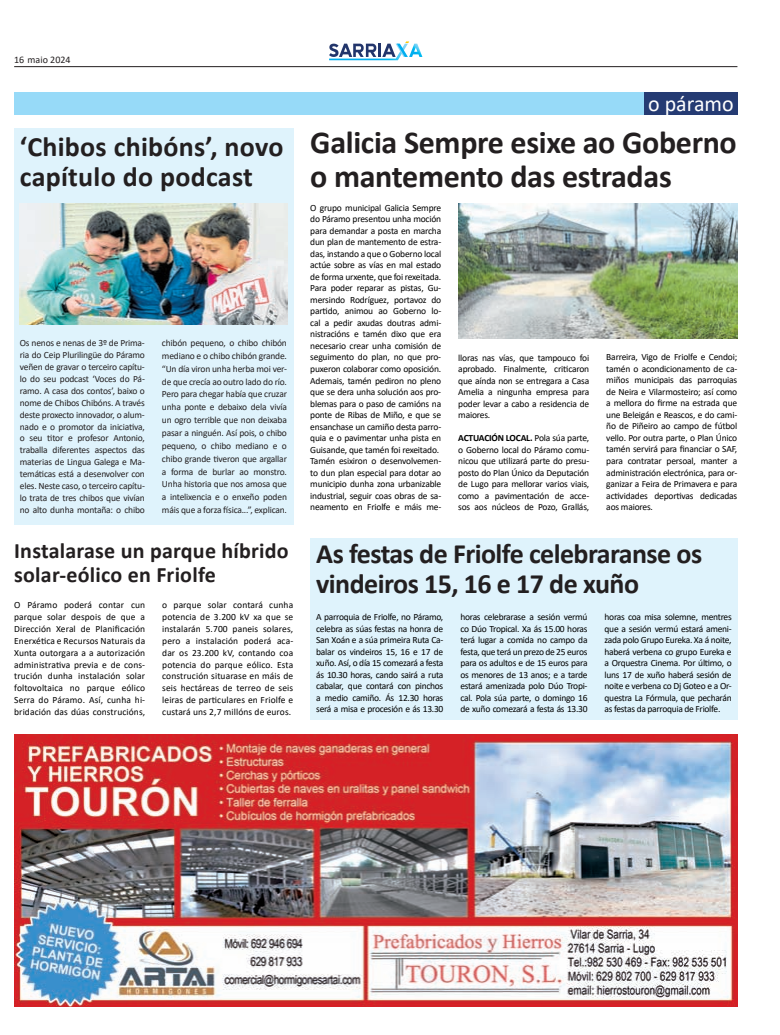
<style>
.page{position:relative;width:780px;height:1035px;background:#fff}
.page>*{position:absolute;margin:0;border:0;box-sizing:border-box;transform-origin:0 0}
.t1{font:700 32px/34px "Calibri";letter-spacing:-.01em;color:#231f20}
.t2{font:700 28px/30px "Calibri";letter-spacing:-.02em;color:#231f20}
.t3{font:700 28px/30px "Calibri";letter-spacing:.01em;color:#231f20}
.t4{font:700 22px/24px "Calibri";letter-spacing:.01em;color:#231f20}
.t5{font:22px "Calibri";color:#fff}
.t6{font:10px "Calibri";color:#231f20}
.t7{font:9.5px/11.5px "Calibri";letter-spacing:-.02em;color:#000;text-align:justify}
.t8{font:9.5px/11.9px "Calibri";letter-spacing:-.02em;color:#231f20;text-align:justify}
.s1{font-weight:700}
</style>
<div class="page">
<hr style="left:14px;top:66px;width:723px;height:1px;background:#231f20">
<svg style="left:329px;top:41px;width:93px;height:19px"></svg>
<div style="left:310px;top:538px;width:427px;height:182px;background:#dff3fc"></div>
<div style="left:14px;top:92px;width:723px;height:22px;background:#97daf8"></div>
<div style="left:644px;top:92px;width:93px;height:22px;background:#253b73"></div>
<img style="left:458px;top:203px;width:279px;height:136px">
<div style="left:14px;top:128px;width:279px;height:397px;background:#dff3fc"></div>
<img style="left:20px;top:203px;width:267px;height:122px">
<img style="left:14px;top:734px;width:723px;height:272px">
<p class="t6" style="left:14px;top:53px;width:58px">16 maio 2024</p>
<h2 class="t3" style="left:20px;top:131px;width:265px">‘Chibos chibóns’, novo capítulo do podcast</h2>
<p class="t8" style="left:20px;top:337px;width:126px">Os nenos e nenas de 3º de Prima&shy;ria do Ceip Plurilingüe do Páramo veñen de gravar o terceiro capítu&shy;lo do seu podcast ‘Voces do Pá&shy;ramo. A casa dos contos’, baixo o nome de Chibos Chibóns. A través deste proxecto innovador, o alum&shy;nado e o promotor da iniciativa, o seu titor e profesor Antonio, traballa diferentes aspectos das materias de Lingua Galega e Ma&shy;temáticas está a desenvolver con eles. Neste caso, o terceiro capítu&shy;lo trata de tres chibos que vivían no alto dunha montaña: o chibo</p>
<p class="t8" style="left:162px;top:336px;width:127px;line-height:12.9px">chibón pequeno, o chibo chibón mediano e o chibo chibón grande. “Un día viron unha herba moi ver&shy;de que crecía ao outro lado do río.<br>Pero para chegar había que cruzar unha ponte e debaixo dela vivía un ogro terrible que non deixaba pasar a ninguén. Así pois, o chibo pequeno, o chibo mediano e o chibo grande tiveron que argallar a forma de burlar ao monstro.<br>Unha historia que nos amosa que a intelixencia e o enxeño poden máis que a forza física...”, explican.</p>
<h3 class="t4" style="left:14px;top:538px;width:276px">Instalarase un parque híbrido solar-eólico en Friolfe</h3>
<p class="t7" style="left:14px;top:598px;width:132px;line-height:11.9px">O Páramo poderá contar cun parque solar despois de que a Dirección Xeral de Planificación Enerxética e Recursos Naturais da Xunta outorgara a a autorización administrativa previa e de cons&shy;trución dunha instalación solar foltovoltaica no parque eólico Serra do Páramo. Así, cunha hi&shy;bridación das dúas construcións,</p>
<p class="t7" style="left:162px;top:598px;width:132px;line-height:11.9px">o parque solar contará cunha potencia de 3.200 kV xa que se instalarán 5.700 paneis solares, pero a instalación poderá aca&shy;dar os 23.200 kV, contando coa potencia do parque eólico. Esta construción situarase en máis de seis hectáreas de terreo de seis leiras de particulares en Friolfe e custará uns 2,7 millóns de euros.</p>
<h3 class="t5" style="left:648px;top:89px;width:87px">o páramo</h3>
<h1 class="t1" style="left:310px;top:125px;width:428px">Galicia Sempre esixe ao Goberno o mantemento das estradas</h1>
<p class="t7" style="left:310px;top:201px;width:132px;text-align:left">O grupo municipal Galicia Sempre do Páramo presentou unha moción para demandar a posta en marcha dun plan de mantemento de estra&shy;das, instando a que o Goberno local actúe sobre as vías en mal estado de forma urxente, que foi rexeitada.<br>Para poder reparar as pistas, Gu&shy;mersindo Rodríguez, portavoz do partido, animou ao Goberno lo&shy;cal a pedir axudas doutras admi&shy;nistracións e tamén dixo que era necesario crear unha comisión de seguimento do plan, no que pro&shy;puxeron colaborar como oposición.<br>Ademais, tamén pediron no pleno que se dera unha solución aos pro&shy;blemas para o paso de camións na ponte de Ribas de Miño, e que se ensanchase un camiño desta parro&shy;quia e o pavimentar unha pista en<br>Guisande, que tamén foi rexeitado.<br>Tamén esixiron o desenvolvemen&shy;to dun plan especial para dotar ao municipio dunha zona urbanizable industrial, seguir coas obras de sa&shy;neamento en Friolfe e máis me-</p>
<p class="t7" style="left:458px;top:351px;width:132px">lloras nas vías, que tampouco foi aprobado. Finalmente, criticaron que aínda non se entregara a Casa Amelia a ningunha empresa para poder levar a cabo a residencia de maiores.</p>
<p class="t7" style="left:458px;top:432px;width:132px"><span class="s1">ACTUACIÓN LOCAL.</span> Pola súa parte, o Goberno local do Páramo comu&shy;nicou que utilizará parte do presu&shy;posto do Plan Único da Deputación de Lugo para mellorar varios viais, como a pavimentación de acce&shy;sos aos núcleos de Pozo, Grallás,</p>
<p class="t7" style="left:606px;top:351px;width:132px">Barreira, Vigo de Friolfe e Cendoi; tamén o acondicionamento de ca&shy;miños municipais das parroquias de Neira e Vilarmosteiro; así como a mellora do firme na estrada que une Beleigán e Reascos, e do cami&shy;ño de Piñeiro ao campo de fútbol vello. Por outra parte, o Plan Único tamén servirá para financiar o SAF, para contratar persoal, manter a administración electrónica, para or&shy;ganizar a Feira de Primavera e para actividades deportivas dedicadas aos maiores.</p>
<h2 class="t2" style="left:316px;top:538px;width:387px">As festas de Friolfe celebraranse os vindeiros 15, 16 e 17 de xuño</h2>
<p class="t7" style="left:316px;top:611px;width:129px">A parroquia de Friolfe, no Páramo, celebra as súas festas na honra de San Xoán e a súa primeira Ruta Ca&shy;balar os vindeiros 15, 16 e 17 de xuño. Así, o día 15 comezará a festa ás 10.30 horas, cando sairá a ruta cabalar, que contará con pinchos a medio camiño. Ás 12.30 horas será a misa e procesión e ás 13.30</p>
<p class="t7" style="left:460px;top:611px;width:129px">horas celebrarase a sesión vermú co Dúo Tropical. Xa ás 15.00 horas terá lugar a comida no campo da festa, que terá un prezo de 25 euros para os adultos e de 15 euros para os menores de 13 anos; e a tarde estará amenizada polo Dúo Tropi&shy;cal. Pola súa parte, o domingo 16 de xuño comezará a festa ás 13.30</p>
<p class="t7" style="left:604px;top:611px;width:129px">horas coa misa solemne, mentres que a sesión vermú estará ameni&shy;zada polo Grupo Eureka. Xa á noite, haberá verbena co grupo Eureka e a Orquestra Cinema. Por último, o luns 17 de xuño haberá sesión de noite e verbena co Dj Goteo e a Or&shy;questra La Fórmula, que pecharán as festas da parroquia de Friolfe.</p>
</div>
